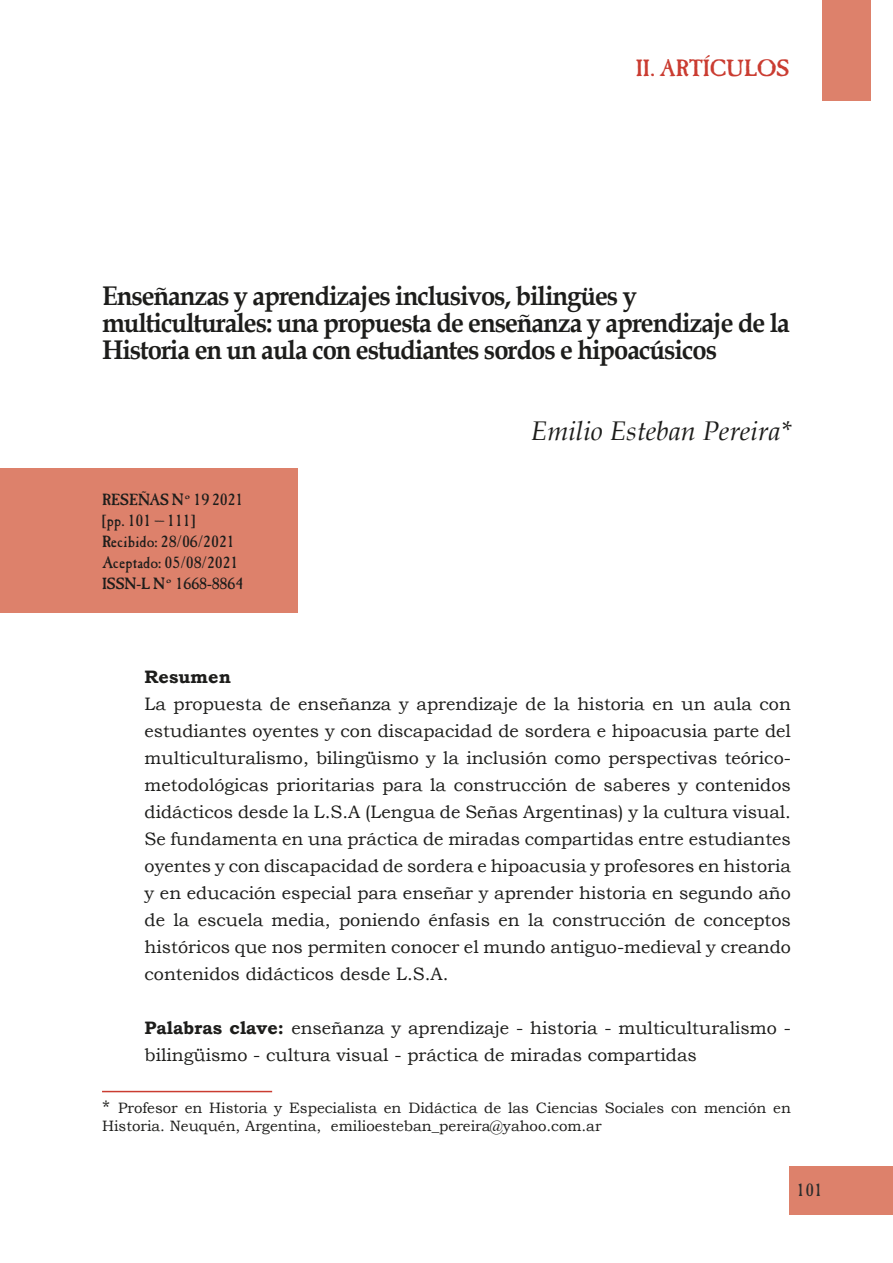
<style>
.page{position:relative;width:893px;height:1263px;background:#fff}
.page>*{position:absolute;margin:0;border:0;box-sizing:border-box;transform-origin:0 0}
.t1{font:700 27px/27px "Book Antiqua";letter-spacing:-.04em;color:#1d1d1b;scale:.95 1}
.t2{font:italic 27px "Book Antiqua";color:#1d1d1b}
.t3{font:24px "OPTI Caslon Antique";color:#ca3c31}
.t4{font:18px/27px "Bookman Old Style";color:#1d1d1b;text-align:justify}
.t5{font:700 18px "Bookman Old Style";color:#1d1d1b}
.t6{font:18px "OPTI Caslon Antique";color:#2c2c2c}
.t7{font:16.5px/21px "OPTI Caslon Antique";color:#1d1d1b}
.t8{font:15px/18px "Bookman Old Style";color:#1d1d1b}
.s1{font-family:"Papyrus"}
.s2{font-weight:700}
.s3{font-size:18px}
</style>
<div class="page">
<div style="left:823px;top:0;width:48px;height:101px;background:#dd816b"></div>
<div style="left:789px;top:1166px;width:104px;height:49px;background:#dd816b"></div>
<hr style="left:102px;top:1091px;width:170px;height:1px;background:#ca3c31">
<div style="left:0;top:468px;width:298px;height:144px;background:#dd816b"></div>
<h2 class="t3" style="left:636px;top:54px;width:155px">II. ARTÍCULOS</h2>
<h1 class="t1" style="left:102px;top:282px;width:726px">Enseñanzas y aprendizajes inclusivos, bilingües y multiculturales: una propuesta de enseñanza y aprendizaje de la<br>Historia en un aula con estudiantes sordos e hipoacúsicos</h1>
<p class="t7" style="left:102px;top:489px;width:143px">RESEÑAS N<span class="s1">°</span> 19 2021 [pp. 101 – 111]<br>Recibido: 28/06/2021<br>Aceptado: 05/08/2021<br>ISSN-L N<span class="s1">°</span> 1668-8864</p>
<h1 class="t2" style="left:531px;top:412px;width:262px">Emilio Esteban Pereira*</h1>
<p class="t5" style="left:145px;top:664px;width:88px">Resumen</p>
<p class="t4" style="left:145px;top:691px;width:648px">La propuesta de enseñanza y aprendizaje de la historia en un aula con estudiantes oyentes y con discapacidad de sordera e hipoacusia parte del multiculturalismo, bilingüismo y la inclusión como perspectivas teórico&shy;metodológicas prioritarias para la construcción de saberes y contenidos didácticos desde la L.S.A (Lengua de Señas Argentinas) y la cultura visual.<br>Se fundamenta en una práctica de miradas compartidas entre estudiantes oyentes y con discapacidad de sordera e hipoacusia y profesores en historia y en educación especial para enseñar y aprender historia en segundo año de la escuela media, poniendo énfasis en la construcción de conceptos históricos que nos permiten conocer el mundo antiguo-medieval y creando contenidos didácticos desde L.S.A.</p>
<p class="t4" style="left:145px;top:1015px;width:648px"><span class="s2">Palabras clave:</span> enseñanza y aprendizaje - historia - multiculturalismo - bilingüismo - cultura visual - práctica de miradas compartidas</p>
<p class="t8" style="left:102px;top:1099px;width:690px"><span class="s3">*</span> Profesor en Historia y Especialista en Didáctica de las Ciencias Sociales con mención en<br>Historia. Neuquén, Argentina, emilioesteban_pereira@yahoo.com.ar</p>
<p class="t6" style="left:797px;top:1179px;width:28px">101</p>
</div>
